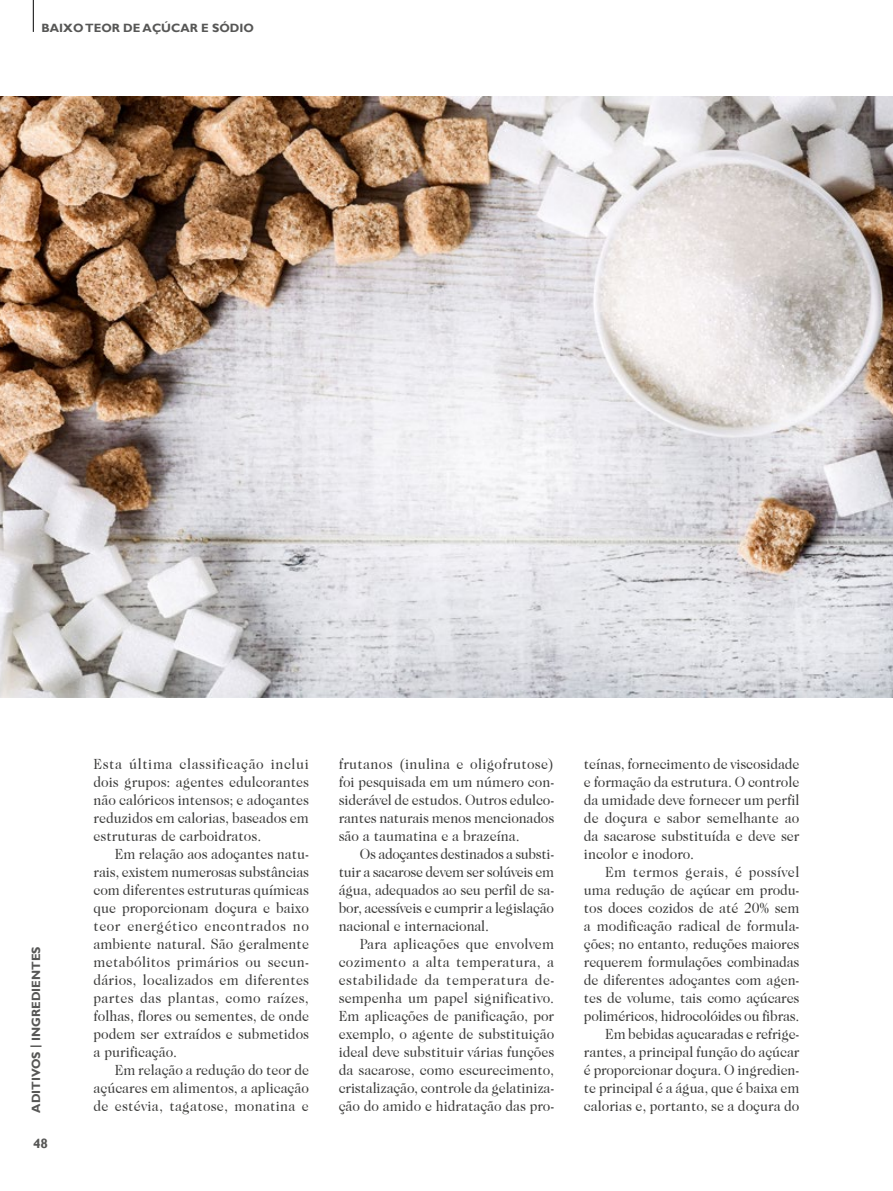
<style>
.page{position:relative;width:893px;height:1191px;background:#fff}
.page>*{position:absolute;margin:0;border:0;box-sizing:border-box;transform-origin:0 0}
.t1{font:15px/18px "Caslon 224 IT Cby BT";letter-spacing:-.005em;color:#3c3c3b;text-align:justify;scale:.93 1}
.t2{font:700 13.5px "Gill Sans";color:#575756}
.t3{font:700 12px "Gill Sans";color:#575756}
.s1{font-style:inherit}
</style>
<div class="page">
<img style="left:0;top:96px;width:893px;height:601px">
<hr style="left:33px;top:0;width:1px;height:32px;background:#000">
<p class="t3" style="left:42px;top:21px;width:214px">BAIXO TEOR DE AÇÚCAR E SÓDIO</p>
<p class="t3" style="left:29px;top:1112px;width:167px;rotate:-90deg">ADITIVOS <span class="s1">|</span> INGREDIENTES</p>
<p class="t2" style="left:33px;top:1135px;width:16px">48</p>
<p class="t1" style="left:94px;top:755px;width:233px">Esta última classificação inclui dois grupos: agentes edulcorantes não calóricos intensos; e adoçantes reduzidos em calorias, baseados em estruturas de carboidratos.</p>
<p class="t1" style="left:94px;top:845px;width:233px;text-indent:21px">Em relação aos adoçantes natu&shy;rais, existem numerosas substâncias com diferentes estruturas químicas que proporcionam doçura e baixo teor energético encontrados no ambiente natural. São geralmente metabólitos primários ou secun&shy;dários, localizados em diferentes partes das plantas, como raízes, folhas, flores ou sementes, de onde podem ser extraídos e submetidos a purificação.</p>
<p class="t1" style="left:94px;top:1061px;width:233px;text-indent:21px">Em relação a redução do teor de açúcares em alimentos, a aplicação de estévia, tagatose, monatina e</p>
<p class="t1" style="left:339px;top:755px;width:233px">frutanos (inulina e oligofrutose) foi pesquisada em um número con&shy;siderável de estudos. Outros edulco&shy;rantes naturais menos mencionados são a taumatina e a brazeína.</p>
<p class="t1" style="left:339px;top:845px;width:233px;text-indent:21px">Os adoçantes destinados a substi&shy;tuir a sacarose devem ser solúveis em água, adequados ao seu perfil de sa&shy;bor, acessíveis e cumprir a legislação nacional e internacional.</p>
<p class="t1" style="left:339px;top:935px;width:233px;text-indent:21px">Para aplicações que envolvem cozimento a alta temperatura, a estabilidade da temperatura de&shy;sempenha um papel significativo.<br>Em aplicações de panificação, por exemplo, o agente de substituição ideal deve substituir várias funções da sacarose, como escurecimento, cristalização, controle da gelatiniza&shy;ção do amido e hidratação das pro-</p>
<p class="t1" style="left:584px;top:755px;width:233px">teínas, fornecimento de viscosidade e formação da estrutura. O controle da umidade deve fornecer um perfil de doçura e sabor semelhante ao da sacarose substituída e deve ser incolor e inodoro.</p>
<p class="t1" style="left:584px;top:863px;width:233px;text-align:right">Em termos gerais, é possível uma redução de açúcar em produ&shy;tos doces cozidos de até 20% sem a modificação radical de formula&shy;ções; no entanto, reduções maiores requerem formulações combinadas de diferentes adoçantes com agen&shy;tes de volume, tais como açúcares poliméricos, hidrocolóides ou fibras.<br>Em bebidas açucaradas e refrige&shy;rantes, a principal função do açúcar é proporcionar doçura. O ingredien&shy;te principal é a água, que é baixa em calorias e, portanto, se a doçura do</p>
</div>
